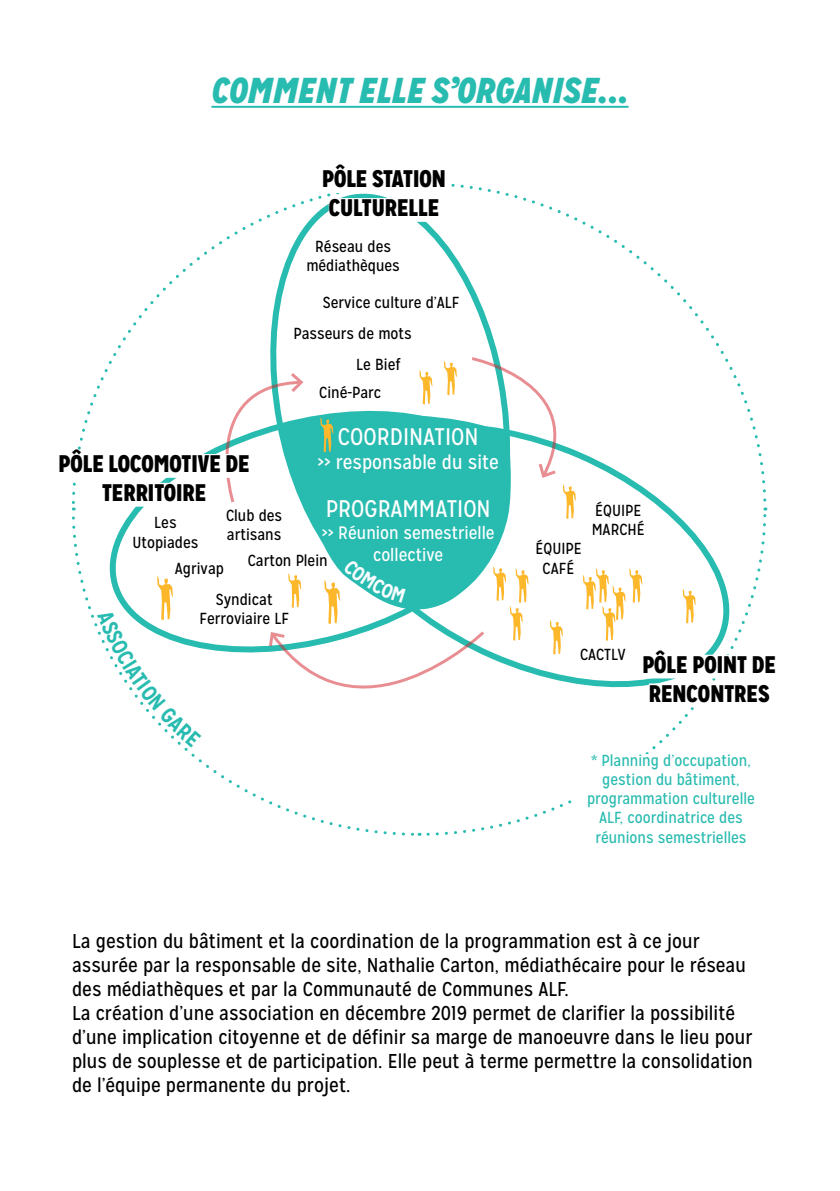
<style>
.page{position:relative;width:840px;height:1191px;background:#fff}
.page>*{position:absolute;margin:0;border:0;box-sizing:border-box;transform-origin:0 0}
.t1{font:italic 900 36px "Mission Gothic";color:#28bbb0}
.t2{font:900 24px/28.8px "Mission Gothic";color:#000}
.t3{font:24px "Mission Gothic";color:#fff}
.t4{font:20px/24px "Mission Gothic";color:#000}
.t5{font:20px "Mission Gothic";color:#fff}
.t6{font:18px/21.6px "Mission Gothic";color:#fff;text-align:center}
.t7{font:16px/19.2px "Mission Gothic";color:#000;text-align:center}
.t8{font:16px/19.2px "Mission Gothic";color:#28bbb0;text-align:center}
</style>
<div class="page">
<hr style="left:211px;top:106px;width:417px;height:2px;background:#28bbb0">
<svg style="left:451px;top:183px;width:316px;height:319px"></svg>
<svg style="left:72px;top:516px;width:342px;height:320px"></svg>
<svg style="left:99px;top:452px;width:168px;height:214px"></svg>
<svg style="left:258px;top:186px;width:263px;height:431px"></svg>
<svg style="left:319px;top:411px;width:433px;height:297px"></svg>
<svg style="left:281px;top:412px;width:232px;height:204px;background:#42c3b9"></svg>
<div style="left:322px;top:169px;width:128px;height:24px;background:#fff"></div>
<div style="left:328px;top:198px;width:111px;height:24px;background:#fff"></div>
<div style="left:642px;top:654px;width:135px;height:24px;background:#fff"></div>
<div style="left:648px;top:683px;width:121px;height:24px;background:#fff"></div>
<svg style="left:207px;top:370px;width:98px;height:134px"></svg>
<svg style="left:582px;top:568px;width:60px;height:73px"></svg>
<svg style="left:469px;top:355px;width:122px;height:164px"></svg>
<svg style="left:443px;top:361px;width:14px;height:34px"></svg>
<svg style="left:320px;top:418px;width:13px;height:34px"></svg>
<svg style="left:549px;top:620px;width:13px;height:34px"></svg>
<svg style="left:493px;top:566px;width:35px;height:75px"></svg>
<svg style="left:419px;top:370px;width:13px;height:34px"></svg>
<svg style="left:682px;top:589px;width:13px;height:34px"></svg>
<div style="left:58px;top:454px;width:196px;height:24px;background:#fff"></div>
<div style="left:102px;top:483px;width:104px;height:23px;background:#fff"></div>
<svg style="left:97px;top:576px;width:104px;height:171px"></svg>
<svg style="left:267px;top:559px;width:219px;height:193px"></svg>
<h1 class="t1" style="left:211px;top:67px;width:418px">COMMENT ELL E S’ORGANISE...</h1>
<p class="t2" style="left:322px;top:165px;width:125px">PÔLE STATION<br>CULTURELLE</p>
<p class="t7" style="left:306px;top:237px;width:95px">Réseau des médiathèques</p>
<p class="t7" style="left:322px;top:292px;width:138px">Service culture d’ALF</p>
<p class="t7" style="left:293px;top:324px;width:120px">Passeurs de mots</p>
<p class="t7" style="left:356px;top:354px;width:46px">Le Bief</p>
<p class="t7" style="left:319px;top:382px;width:63px">Ciné-Parc</p>
<p class="t3" style="left:337px;top:422px;width:142px">COORDINATION</p>
<p class="t5" style="left:317px;top:450px;width:183px">&gt;&gt; responsable du site</p>
<p class="t3" style="left:325px;top:494px;width:166px">PROGRAMMATION</p>
<p class="t6" style="left:322px;top:522px;width:174px">&gt;&gt; Réunion semestrielle collective</p>
<p class="t2" style="left:58px;top:449px;width:193px;text-align:center">PÔLE LOCOMOTIVE DE<br>TERRITOIRE</p>
<p class="t7" style="left:226px;top:506px;width:58px;text-align:left">Club des artisans</p>
<p class="t7" style="left:132px;top:513px;width:68px">Les<br>Utopiades</p>
<p class="t7" style="left:247px;top:551px;width:81px">Carton Plein</p>
<p class="t7" style="left:175px;top:559px;width:51px">Agrivap</p>
<p class="t7" style="left:199px;top:590px;width:91px">Syndicat<br>Ferroviaire LF</p>
<p class="t7" style="left:535px;top:539px;width:48px">ÉQUIPE<br>CAFé</p>
<p class="t7" style="left:591px;top:501px;width:55px;text-align:left">ÉQUIPE<br>MARCHÉ</p>
<p class="t7" style="left:579px;top:645px;width:47px">CACTLV</p>
<p class="t2" style="left:642px;top:650px;width:135px">PÔLE POINT DE<br>RENCONTRES</p>
<p class="t8" style="left:586px;top:751px;width:169px">* Planning d’occupation, gestion du bâtiment, programmation culturelle<br>ALF, coordinatrice des réunions semestrielles</p>
<p class="t4" style="left:72px;top:929px;width:681px">La gestion du bâtiment et la coordination de la programmation est à ce jour assurée par la responsable de site, Nathalie Carton, médiathécaire pour le réseau des médiathèques et par la Communauté de Communes ALF.<br>La création d’une association en décembre 2019 permet de clarifier la possibilité d’une implication citoyenne et de définir sa marge de manoeuvre dans le lieu pour plus de souplesse et de participation. Elle peut à terme permettre la consolidation de l’équipe permanente du projet.</p>
</div>
